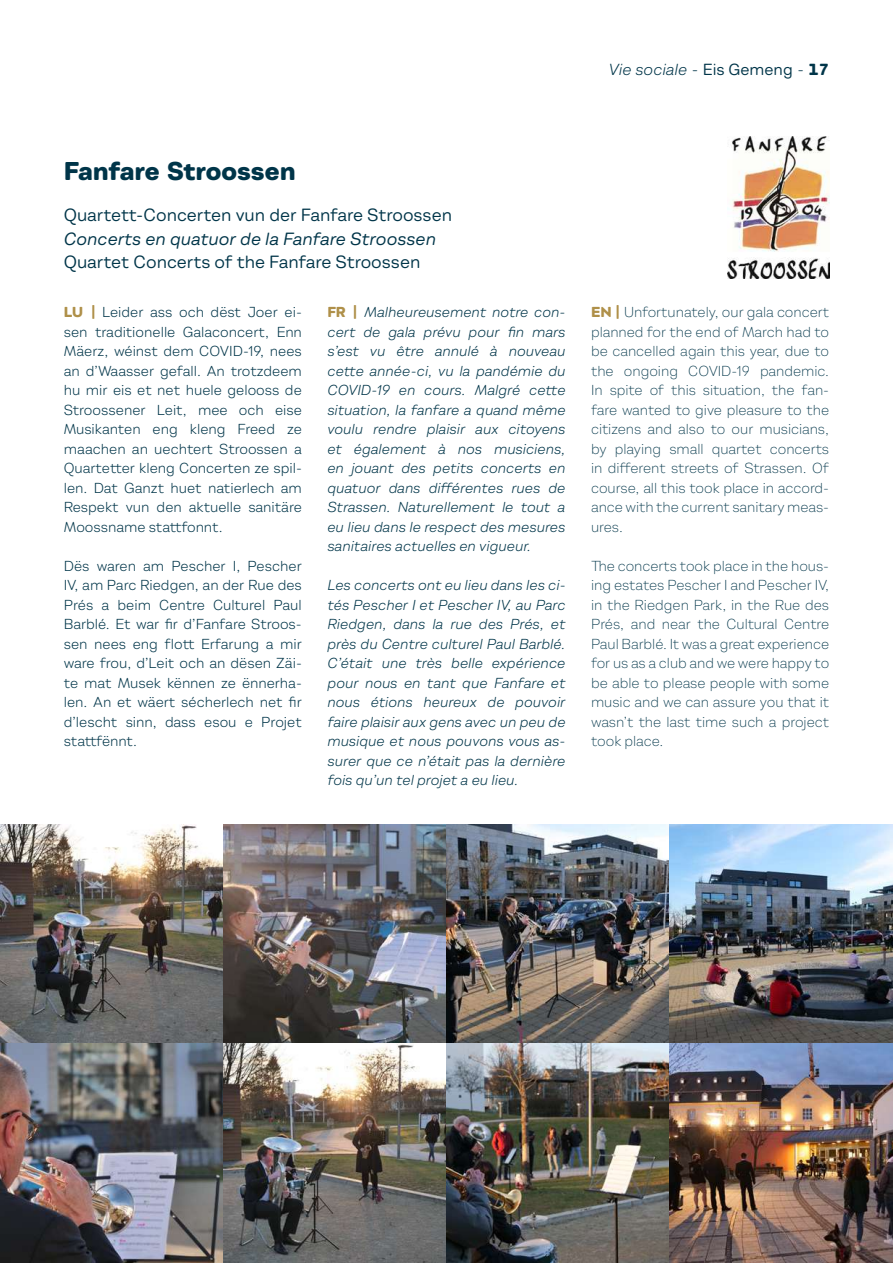
<style>
.page{position:relative;width:893px;height:1263px;background:#fff}
.page>*{position:absolute;margin:0;border:0;box-sizing:border-box;transform-origin:0 0}
.t1{font:800 24px "Montreux GS";letter-spacing:-.01em;color:#003549}
.t2{font:16.5px "Montreux GS";letter-spacing:-.01em;color:#003549}
.t3{font:italic 16.5px "Montreux GS";letter-spacing:-.005em;color:#003549}
.t4{font:italic 15px "Montreux CS";color:#003549}
.t5{font:italic 13.5px/19.5px "Montreux GS";color:#003549;text-align:justify}
.t6{font:300 13.5px/19.5px "Montreux GS";color:#003549;text-align:justify}
.t7{font:13.5px/19.5px "Montreux GS";color:#003549;text-align:justify}
.s1{font-style:normal}
.s2{font-weight:800;font-style:normal}
.s3{font-weight:800;color:#af9049}
.s4{font-weight:800;font-style:normal;color:#af9049}
</style>
<div class="page">
<img style="left:0;top:824px;width:893px;height:439px">
<img style="left:727px;top:136px;width:102px;height:142px">
<p class="t4" style="left:609px;top:61px;width:222px">Vie sociale <span class="s1">-</span> <span class="s1">Eis Gemeng</span> <span class="s1">-</span> <span class="s2">17</span></p>
<h1 class="t1" style="left:64px;top:155px;width:233px">Fanfare Stroossen</h1>
<p class="t2" style="left:64px;top:204px;width:390px">Quartett-Concerten vun der Fanfare Stroossen</p>
<p class="t3" style="left:64px;top:228px;width:374px">Concerts en quatuor de la Fanfare Stroossen</p>
<p class="t2" style="left:64px;top:252px;width:358px">Quartet Concerts of the Fanfare Stroossen</p>
<p class="t7" style="left:64px;top:302px;width:240px"><span class="s3">LU |</span> Leider ass och dëst Joer ei&shy;sen traditionelle Galaconcert, Enn Mäerz, wéinst dem COVID-19, nees an d’Waasser gefall. An trotzdeem hu mir eis et net huele gelooss de Stroossener Leit, mee och eise Musikanten eng kleng Freed ze maachen an uechtert Stroossen a Quartetter kleng Concerten ze spil&shy;len. Dat Ganzt huet natierlech am Respekt vun den aktuelle sanitäre Moossname stattfonnt.</p>
<p class="t7" style="left:64px;top:556px;width:240px">Dës waren am Pescher I, Pescher IV, am Parc Riedgen, an der Rue des Prés a beim Centre Culturel Paul Barblé. Et war fir d’Fanfare Stroos&shy;sen nees eng flott Erfarung a mir ware frou, d’Leit och an dësen Zäi&shy;te mat Musek kënnen ze ënnerha&shy;len. An et wäert sécherlech net fir d’lescht sinn, dass esou e Projet stattfënnt.</p>
<p class="t5" style="left:327px;top:302px;width:240px"><span class="s4">FR |</span> Malheureusement notre con&shy;cert de gala prévu pour fin mars s’est vu être annulé à nouveau cette année-ci, vu la pandémie du COVID-19 en cours. Malgré cette situation, la fanfare a quand même voulu rendre plaisir aux citoyens et également à nos musiciens, en jouant des petits concerts en quatuor dans différentes rues de Strassen. Naturellement le tout a eu lieu dans le respect des mesures sanitaires actuelles en vigueur.</p>
<p class="t5" style="left:327px;top:575px;width:240px">Les concerts ont eu lieu dans les ci&shy;tés Pescher I et Pescher IV, au Parc Riedgen, dans la rue des Prés, et près du Centre culturel Paul Barblé.<br>C’était une très belle expérience pour nous en tant que Fanfare et nous étions heureux de pouvoir faire plaisir aux gens avec un peu de musique et nous pouvons vous as&shy;surer que ce n’était pas la dernière fois qu’un tel projet a eu lieu.</p>
<p class="t6" style="left:591px;top:302px;width:240px"><span class="s3">EN |</span> Unfortunately, our gala concert planned for the end of March had to be cancelled again this year, due to the ongoing COVID-19 pandemic.<br>In spite of this situation, the fan&shy;fare wanted to give pleasure to the citizens and also to our musicians, by playing small quartet concerts in different streets of Strassen. Of course, all this took place in accord&shy;ance with the current sanitary meas&shy;ures.</p>
<p class="t6" style="left:591px;top:556px;width:240px">The concerts took place in the hous&shy;ing estates Pescher I and Pescher IV, in the Riedgen Park, in the Rue des Prés, and near the Cultural Centre Paul Barblé. It was a great experience for us as a club and we were happy to be able to please people with some music and we can assure you that it wasn’t the last time such a project took place.</p>
</div>
